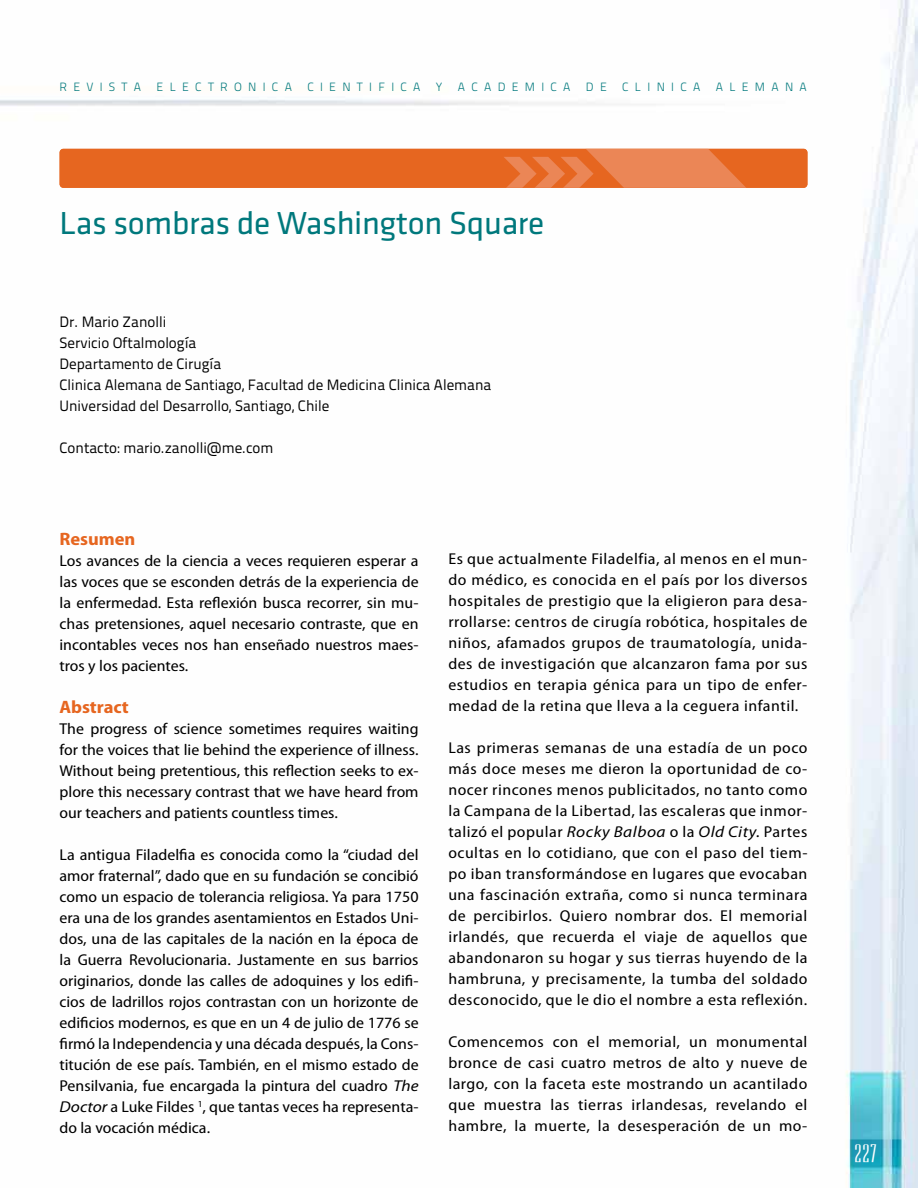
<style>
.page{position:relative;width:918px;height:1188px;background:#fff}
.page>*{position:absolute;margin:0;border:0;box-sizing:border-box;transform-origin:0 0}
.t1{font:33px "Klavika";letter-spacing:-.01em;color:#00787c}
.t2{font:21px "Ultra Condensed Sans Serif";color:#fff}
.t3{font:700 semi-condensed 18px "Myriad Pro";color:#e66620;scale:1.1 1}
.t4{font:semi-condensed 15.75px/21px "Myriad Pro";letter-spacing:.01em;color:#000;text-align:justify;scale:1.1 1}
.t5{font:15px/21px "Titillium Text 14 L 400 wt";color:#000}
.t6{font:12px "Titillium Text 14 L 250 wt";letter-spacing:.525em;color:#00787c}
.s1{font-style:italic;font-stretch:normal}
</style>
<div class="page">
<img style="left:0;top:0;width:918px;height:1188px">
<div style="left:60px;top:149px;width:747px;height:39px;background:#e66620;border-radius:4px"></div>
<svg style="left:504px;top:149px;width:242px;height:39px"></svg>
<p class="t6" style="left:60px;top:79px;width:83px">REVISTA</p>
<p class="t6" style="left:157px;top:79px;width:137px">ELECTRONICA</p>
<p class="t6" style="left:307px;top:79px;width:115px">CIENTIFICA</p>
<p class="t6" style="left:436px;top:79px;width:8px">Y</p>
<p class="t6" style="left:458px;top:79px;width:114px">ACADEMICA</p>
<p class="t6" style="left:586px;top:79px;width:22px">D E</p>
<p class="t6" style="left:622px;top:79px;width:80px">CLINICA</p>
<p class="t6" style="left:716px;top:79px;width:93px">ALEMANA</p>
<h1 class="t1" style="left:60px;top:205px;width:486px">Las sombras de Washington Square</h1>
<p class="t5" style="left:60px;top:311px;width:433px">Dr. Mario Zanolli<br>Servicio Oftalmología<br>Departamento de Cirugía<br>Clinica Alemana de Santiago, Facultad de Medicina Clinica Alemana Universidad del Desarrollo, Santiago, Chile</p>
<p class="t5" style="left:60px;top:437px;width:215px">Contacto: mario.zanolli@me.com</p>
<p class="t3" style="left:60px;top:527px;width:70px">Resumen</p>
<p class="t4" style="left:60px;top:550px;width:328px">Los avances de la ciencia a veces requieren esperar a las voces que se esconden detrás de la experiencia de la enfermedad. Esta reflexión busca recorrer, sin mu&shy;chas pretensiones, aquel necesario contraste, que en incontables veces nos han enseñado nuestros maes&shy;tros y los pacientes.</p>
<p class="t3" style="left:60px;top:695px;width:65px">Abstract</p>
<p class="t4" style="left:60px;top:718px;width:328px">The progress of science sometimes requires waiting for the voices that lie behind the experience of illness.<br>Without being pretentious, this reflection seeks to ex&shy;plore this necessary contrast that we have heard from our teachers and patients countless times.</p>
<p class="t4" style="left:60px;top:844px;width:328px">La antigua Filadelfia es conocida como la “ciudad del amor fraternal”, dado que en su fundación se concibió como un espacio de tolerancia religiosa. Ya para 1750 era una de los grandes asentamientos en Estados Uni&shy;dos, una de las capitales de la nación en la época de la Guerra Revolucionaria. Justamente en sus barrios originarios, donde las calles de adoquines y los edifi&shy;cios de ladrillos rojos contrastan con un horizonte de edificios modernos, es que en un 4 de julio de 1776 se firmó la Independencia y una década después, la Cons&shy;titución de ese país. También, en el mismo estado de Pensilvania, fue encargada la pintura del cuadro <span class="s1">The Doctor</span> a Luke Fildes <sup>1</sup>, que tantas veces ha representa&shy;do la vocación médica.</p>
<p class="t4" style="left:448px;top:548px;width:328px">Es que actualmente Filadelfia, al menos en el mun&shy;do médico, es conocida en el país por los diversos hospitales de prestigio que la eligieron para desa&shy;rrollarse: centros de cirugía robótica, hospitales de niños, afamados grupos de traumatología, unida&shy;des de investigación que alcanzaron fama por sus estudios en terapia génica para un tipo de enfer&shy;medad de la retina que lleva a la ceguera infantil.</p>
<p class="t4" style="left:448px;top:737px;width:328px">Las primeras semanas de una estadía de un poco más doce meses me dieron la oportunidad de co&shy;nocer rincones menos publicitados, no tanto como la Campana de la Libertad, las escaleras que inmor&shy;talizó el popular <span class="s1">Rocky Balboa</span> o la <span class="s1">Old City.</span> Partes ocultas en lo cotidiano, que con el paso del tiem&shy;po iban transformándose en lugares que evocaban una fascinación extraña, como si nunca terminara de percibirlos. Quiero nombrar dos. El memorial irlandés, que recuerda el viaje de aquellos que abandonaron su hogar y sus tierras huyendo de la hambruna, y precisamente, la tumba del soldado desconocido, que le dio el nombre a esta reflexión.</p>
<p class="t4" style="left:448px;top:1031px;width:328px">Comencemos con el memorial, un monumental bronce de casi cuatro metros de alto y nueve de largo, con la faceta este mostrando un acantilado que muestra las tierras irlandesas, revelando el hambre, la muerte, la desesperación de un mo-</p>
<h2 class="t2" style="left:854px;top:1140px;width:25px">227</h2>
</div>
